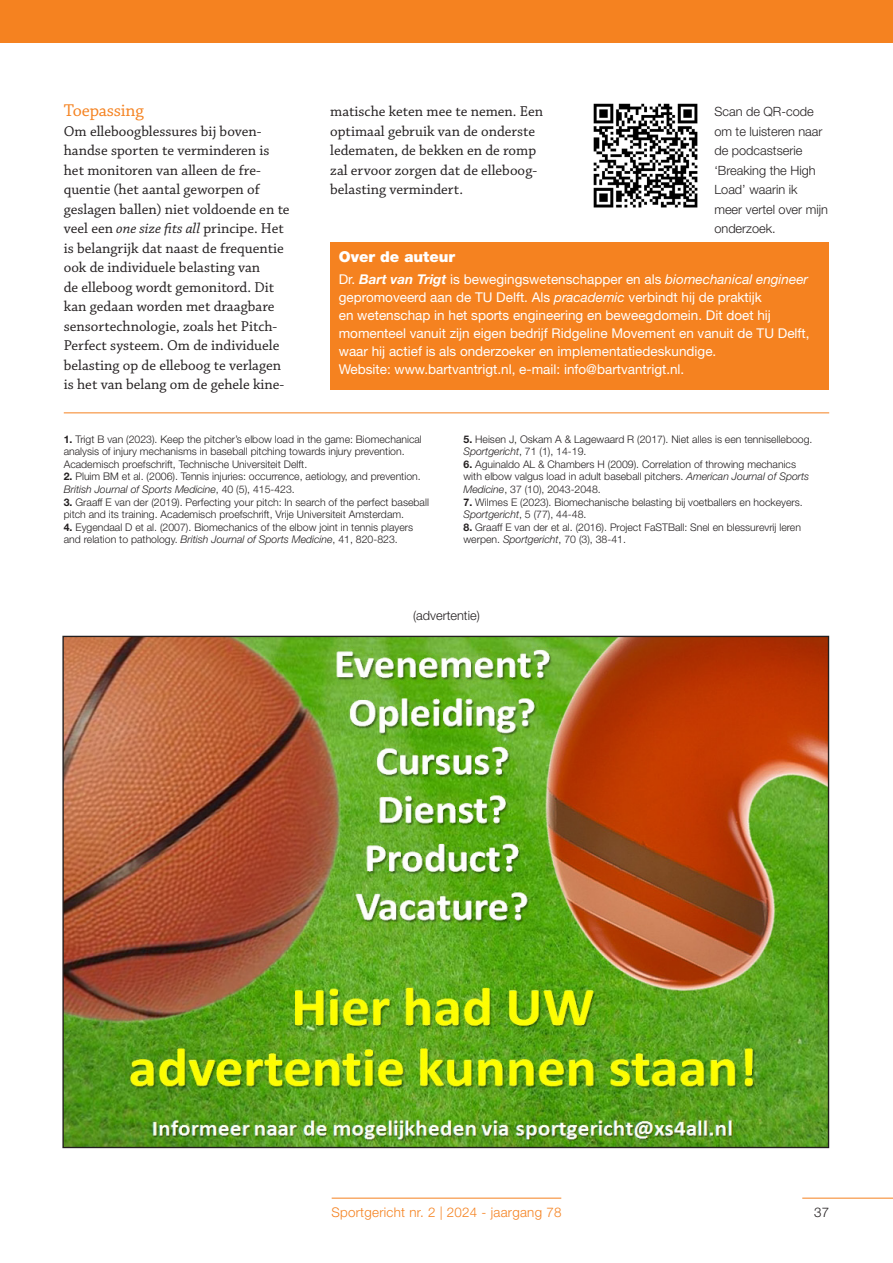
<style>
.page{position:relative;width:893px;height:1263px;background:#fff}
.page>*{position:absolute;margin:0;border:0;box-sizing:border-box;transform-origin:0 0}
.t1{font:18px "Chaparral Pro";letter-spacing:-.01em;color:#f58220}
.t2{font:15px/19.5px "Chaparral Pro";color:#231f20}
.t3{font:900 15px "Helvetica Neue LT Std";color:#fff}
.t4{font:13.5px/18px "Helvetica Neue LT Std";color:#fff}
.t5{font:300 13.35px "Helvetica Neue LT Std";letter-spacing:.02em;color:#f58220}
.t6{font:300 13.35px "Helvetica Neue LT Std";color:#231f20}
._00_-_Fotobijschrift{font:300 12.75px/19.5px "Helvetica Neue LT Std";color:#231f20}
.t7{font:300 10.5px/12.6px "Helvetica Neue LT Std";color:#231f20}
.s1{font-style:italic}
.s2{font-weight:700;font-style:italic}
.s3{font-weight:700}
</style>
<div class="page">
<div style="left:0;top:0;width:893px;height:43px;background:#f58220"></div>
<hr style="left:332px;top:1198px;width:229px;height:1px;background:#f58220">
<hr style="left:802px;top:1198px;width:91px;height:1px;background:#f58220">
<div style="left:330px;top:242px;width:499px;height:147px;background:#f58220"></div>
<hr style="left:64px;top:412px;width:765px;height:1px;background:#f58220">
<img style="left:593px;top:103px;width:105px;height:105px">
<img style="left:64px;top:638px;width:763px;height:508px">
<p class="t1" style="left:64px;top:101px;width:82px">Toepassing</p>
<p class="t2" style="left:64px;top:122px;width:227px">Om elleboogblessures bij boven&shy;handse sporten te verminderen is het monitoren van alleen de fre&shy;quentie (het aantal geworpen of geslagen ballen) niet voldoende en te veel een <span class="s1">one size fits all</span> principe. Het is belangrijk dat naast de frequentie ook de individuele belasting van<br>de elleboog wordt gemonitord. Dit kan gedaan worden met draagbare sensortechnologie, zoals het Pitch-Perfect systeem. Om de individuele belasting op de elleboog te verlagen is het van belang om de gehele kine-</p>
<p class="t2" style="left:330px;top:102px;width:215px">matische keten mee te nemen. Een optimaal gebruik van de onderste ledematen, de bekken en de romp zal ervoor zorgen dat de elleboog&shy;belasting vermindert.</p>
<p class="_00_-_Fotobijschrift" style="left:714px;top:102px;width:115px">Scan de QR-code om te luisteren naar de podcastserie ‘Breaking the High<br>Load’ waarin ik meer vertel over mijn onderzoek.</p>
<p class="t3" style="left:339px;top:248px;width:118px">Over de auteur</p>
<p class="t4" style="left:339px;top:270px;width:472px">Dr. <span class="s2">Bart van Trigt</span> is bewegingswetenschapper en als <span class="s1">biomechanical engineer </span>gepromoveerd aan de TU Delft. Als <span class="s1">pracademic</span> verbindt hij de praktijk<br>en wetenschap in het sports engineering en beweegdomein. Dit doet hij momenteel vanuit zijn eigen bedrijf Ridgeline Movement en vanuit de TU Delft, waar hij actief is als onderzoeker en implementatiedeskundige.<br>Website: www.bartvantrigt.nl, e-mail: info@bartvantrigt.nl.</p>
<p class="t7" style="left:64px;top:432px;width:360px"><span class="s3">1.</span> Trigt B van (2023). Keep the pitcher’s elbow load in the game: Biomechanical analysis of injury mechanisms in baseball pitching towards injury prevention.<br>Academisch proefschrift, Technische Universiteit Delft.</p>
<p class="t7" style="left:64px;top:470px;width:358px"><span class="s3">2.</span> Pluim BM et al. (2006). Tennis injuries: occurrence, aetiology, and prevention.<br><span class="s1">British Journal of Sports Medicine</span>, 40 (5), 415-423.</p>
<p class="t7" style="left:64px;top:495px;width:367px"><span class="s3">3.</span> Graaff E van der (2019). Perfecting your pitch: In search of the perfect baseball pitch and its training. Academisch proefschrift, Vrije Universiteit Amsterdam.</p>
<p class="t7" style="left:64px;top:521px;width:351px"><span class="s3">4.</span> Eygendaal D et al. (2007). Biomechanics of the elbow joint in tennis players and relation to pathology. <span class="s1">British Journal of Sports Medicine</span>, 41, 820-823.</p>
<p class="t7" style="left:463px;top:432px;width:350px"><span class="s3">5.</span> Heisen J, Oskam A &amp; Lagewaard R (2017). Niet alles is een tenniselleboog.<br><span class="s1">Sportgericht</span>, 71 (1), 14-19.</p>
<p class="t7" style="left:463px;top:458px;width:347px"><span class="s3">6.</span> Aguinaldo AL &amp; Chambers H (2009). Correlation of throwing mechanics with elbow valgus load in adult baseball pitchers. <span class="s1">American Journal of Sports<br>Medicine</span>, 37 (10), 2043-2048.</p>
<p class="t7" style="left:463px;top:495px;width:341px"><span class="s3">7.</span> Wilmes E (2023). Biomechanische belasting bij voetballers en hockeyers.<br><span class="s1">Sportgericht</span>, 5 (77), 44-48.</p>
<p class="t7" style="left:463px;top:521px;width:339px"><span class="s3">8.</span> Graaff E van der et al. (2016). Project FaSTBall: Snel en blessurevrij leren werpen. <span class="s1">Sportgericht</span>, 70 (3), 38-41.</p>
<p class="_00_-_Fotobijschrift" style="left:413px;top:606px;width:68px">(advertentie)</p>
<p class="t5" style="left:331px;top:1204px;width:232px">Sportgericht nr. 2 | 2024 - jaargang 78</p>
<p class="t6" style="left:814px;top:1204px;width:17px">37</p>
</div>
